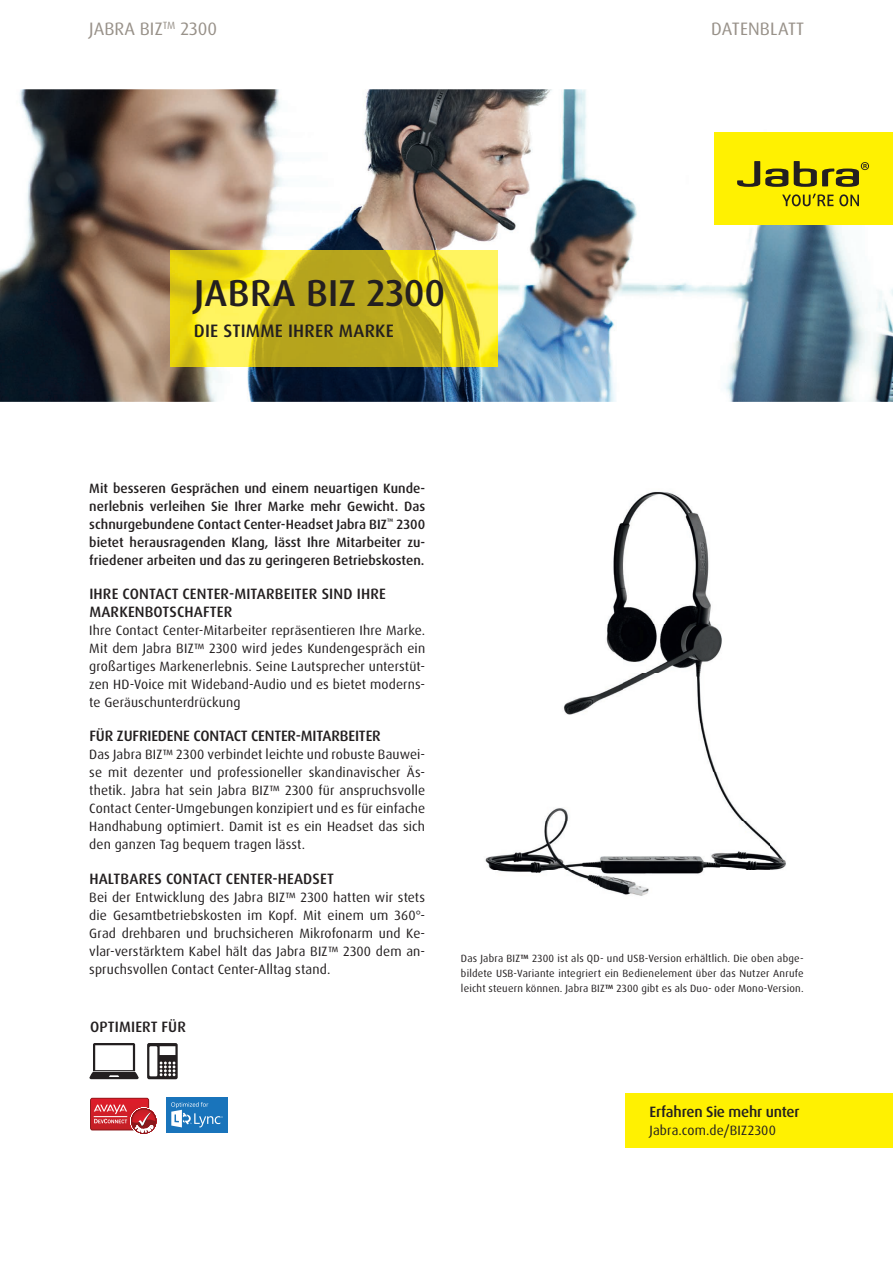
<style>
.page{position:relative;width:893px;height:1263px;background:#fff}
.page>*{position:absolute;margin:0;border:0;box-sizing:border-box;transform-origin:0 0}
.t1{font:500 37.5px "Dax Pro";letter-spacing:.01em;color:#231f20}
.t2{font:18px "Dax Pro";letter-spacing:.005em;color:#989189}
.t3{font:500 18px "Dax Pro";letter-spacing:.015em;color:#231f20}
.t4{font:500 15px/18px "Dax Pro";letter-spacing:.01em;color:#231f20}
.t5{font:500 15px "Dax Pro";letter-spacing:-.01em;color:#231f20}
.t6{font:500 15px "Dax Pro";letter-spacing:-.015em;color:#231f20}
.t7{font:13.5px/18px "Dax Pro";letter-spacing:.01em;color:#231f20;text-align:justify}
.t8{font:500 13.5px/18px "Dax Pro";color:#231f20;text-align:justify}
.t9{font:10.5px/15px "Dax Pro";letter-spacing:.02em;color:#231f20;text-align:justify}
.s1{font-weight:500}
</style>
<div class="page">
<img style="left:0;top:89px;width:893px;height:313px">
<img style="left:485px;top:492px;width:301px;height:404px">
<div style="left:626px;top:1093px;width:267px;height:54px;background:#fff101"></div>
<svg style="left:89px;top:1043px;width:50px;height:36px"></svg>
<svg style="left:147px;top:1043px;width:31px;height:36px"></svg>
<div style="left:167px;top:1098px;width:61px;height:35px;background:#1974bb"></div>
<svg style="left:171px;top:1102px;width:52px;height:25px"></svg>
<img style="left:170px;top:250px;width:327px;height:117px">
<div style="left:714px;top:132px;width:179px;height:93px;background:#fff101"></div>
<svg style="left:737px;top:161px;width:51px;height:26px"></svg>
<svg style="left:794px;top:161px;width:75px;height:26px"></svg>
<svg style="left:782px;top:194px;width:51px;height:12px"></svg>
<svg style="left:839px;top:194px;width:20px;height:12px"></svg>
<svg style="left:90px;top:1098px;width:67px;height:36px"></svg>
<h2 class="t2" style="left:89px;top:18px;width:129px">JABRA BIZ<sup>TM</sup> 2300</h2>
<h2 class="t2" style="left:711px;top:18px;width:94px">DATENBLATT</h2>
<h1 class="t1" style="left:194px;top:268px;width:253px">JABRA BIZ 2300</h1>
<h2 class="t3" style="left:194px;top:319px;width:201px">DIE STIMME IHRER MARKE</h2>
<p class="t8" style="left:89px;top:479px;width:337px">Mit besseren Gesprächen und einem neuartigen Kunde&shy;nerlebnis verleihen Sie Ihrer Marke mehr Gewicht. Das schnurgebundene Contact Center-Headset Jabra BIZ<sup>™</sup> 2300 bietet herausragenden Klang, lässt Ihre Mitarbeiter zu&shy;friedener arbeiten und das zu geringeren Betriebskosten.</p>
<p class="t4" style="left:89px;top:585px;width:298px">IHRE CONTACT CENTER-MITARBEITER SIND IHRE<br>MARKENBOTSCHAFTER</p>
<p class="t7" style="left:89px;top:621px;width:337px">Ihre Contact Center-Mitarbeiter repräsentieren Ihre Marke.<br>Mit dem Jabra BIZ™ 2300 wird jedes Kundengespräch ein großartiges Markenerlebnis. Seine Lautsprecher unterstüt&shy;zen HD-Voice mit Wideband-Audio und es bietet moderns&shy;te Geräuschunterdrückung</p>
<p class="t5" style="left:89px;top:726px;width:293px">FÜR ZUFRIEDENE CONTACT CENTER-MITARBEITER</p>
<p class="t7" style="left:89px;top:746px;width:337px">Das Jabra BIZ™ 2300 verbindet leichte und robuste Bauwei&shy;se mit dezenter und professioneller skandinavischer Äs&shy;thetik. Jabra hat sein Jabra BIZ™ 2300 für anspruchsvolle Contact Center-Umgebungen konzipiert und es für einfache Handhabung optimiert. Damit ist es ein Headset das sich den ganzen Tag bequem tragen lässt.</p>
<p class="t4" style="left:89px;top:869px;width:246px">HALTBARES CONTACT CENTER-HEADSET</p>
<p class="t7" style="left:89px;top:888px;width:337px">Bei der Entwicklung des Jabra BIZ™ 2300 hatten wir stets die Gesamtbetriebskosten im Kopf. Mit einem um 360°- Grad drehbaren und bruchsicheren Mikrofonarm und Ke&shy;vlar-verstärktem Kabel hält das Jabra BIZ™ 2300 dem an&shy;spruchsvollen Contact Center-Alltag stand.</p>
<p class="t4" style="left:90px;top:1017px;width:97px">OPTIMIERT FÜR</p>
<p class="t9" style="left:461px;top:951px;width:344px">Das Jabra BIZ<span class="s1">™</span> 2300 ist als QD- und USB-Version erhältlich. Die oben abge&shy;bildete USB-Variante integriert ein Bedienelement über das Nutzer Anrufe leicht steuern können. Jabra BIZ<span class="s1">™</span> 2300 gibt es als Duo- oder Mono-Version.</p>
<p class="t6" style="left:649px;top:1102px;width:152px">Erfahren Sie mehr unter</p>
<p class="t7" style="left:649px;top:1121px;width:128px">Jabra.com.de/BIZ2300</p>
</div>
